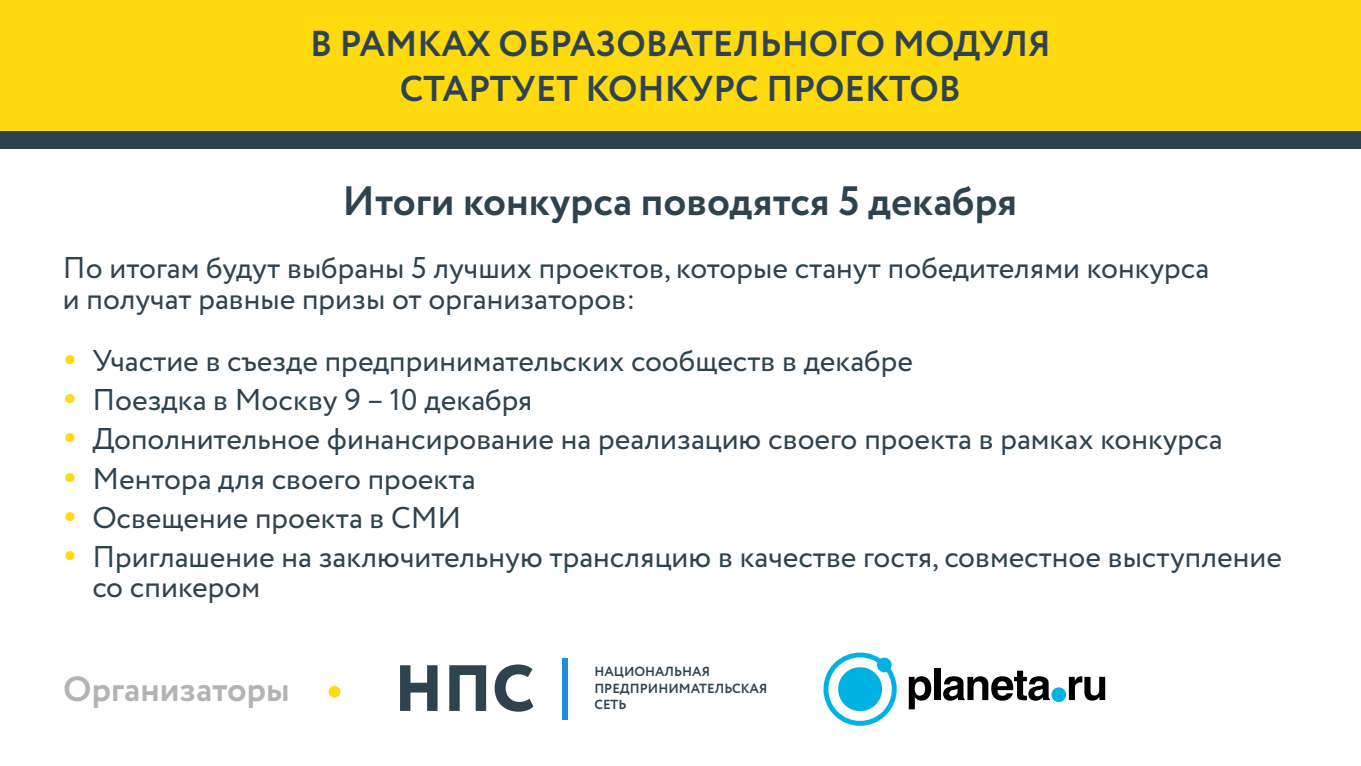
<style>
.page{position:relative;width:1361px;height:766px;background:#fff}
.page>*{position:absolute;margin:0;border:0;box-sizing:border-box;transform-origin:0 0}
.t1{font:700 40.95px "Circe";color:#2f434f}
.t2{font:700 35.85px/45px "Circe";color:#2f434f;text-align:center}
.t3{font:700 34.8px "Circe";color:#b2b3b3}
.t4{font:30px/39.2px "Circe";color:#2f434f}
.t5{font:700 13.2px/16.5px "Circe";color:#2f434f}
</style>
<div class="page">
<div style="left:329px;top:685px;width:11px;height:12px;background:#feda0e;border-radius:50%"></div>
<svg style="left:400px;top:664px;width:133px;height:47px"></svg>
<div style="left:562px;top:658px;width:5px;height:61px;background:#228ddb"></div>
<svg style="left:823px;top:652px;width:74px;height:74px"></svg>
<svg style="left:909px;top:676px;width:22px;height:33px"></svg>
<div style="left:934px;top:668px;width:6px;height:31px;background:#000"></div>
<svg style="left:943px;top:670px;width:107px;height:30px"></svg>
<svg style="left:1069px;top:676px;width:36px;height:24px"></svg>
<div style="left:1051px;top:687px;width:15px;height:14px;background:#00b2e2;border-radius:50%"></div>
<div style="left:0;top:0;width:1361px;height:145px;background:#feda0e"></div>
<div style="left:0;top:131px;width:1361px;height:17px;background:#2f434f"></div>
<p class="t2" style="left:310px;top:23px;width:742px">В РАМКАХ ОБРАЗОВАТЕЛЬНОГО МОДУЛЯ<br>СТАРТУЕТ КОНКУРС ПРОЕКТОВ</p>
<h1 class="t1" style="left:343px;top:173px;width:676px">Итоги конкурса поводятся 5 декабря</h1>
<p class="t4" style="left:63px;top:255px;width:1147px;line-height:30.3px">По итогам будут выбраны 5 лучших проектов, которые станут победителями конкурса и получат равные призы от организаторов:</p>
<p class="t4" style="left:92px;top:342px;width:1191px">Участие в съезде предпринимательских сообществ в декабре<br>Поездка в Москву 9 – 10 декабря<br>Дополнительное финансирование на реализацию своего проекта в рамках конкурса Ментора для своего проекта<br>Освещение проекта в СМИ<br>Приглашение на заключительную трансляцию в качестве гостя, совместное выступление</p>
<p class="t4" style="left:92px;top:569px;width:169px">со спикером</p>
<p class="t3" style="left:63px;top:665px;width:228px">Организаторы</p>
<p class="t5" style="left:594px;top:664px;width:174px">НАЦИОНАЛЬНАЯ<br>ПРЕДПРИНИМАТЕЛЬСКАЯ<br>СЕТЬ</p>
</div>
